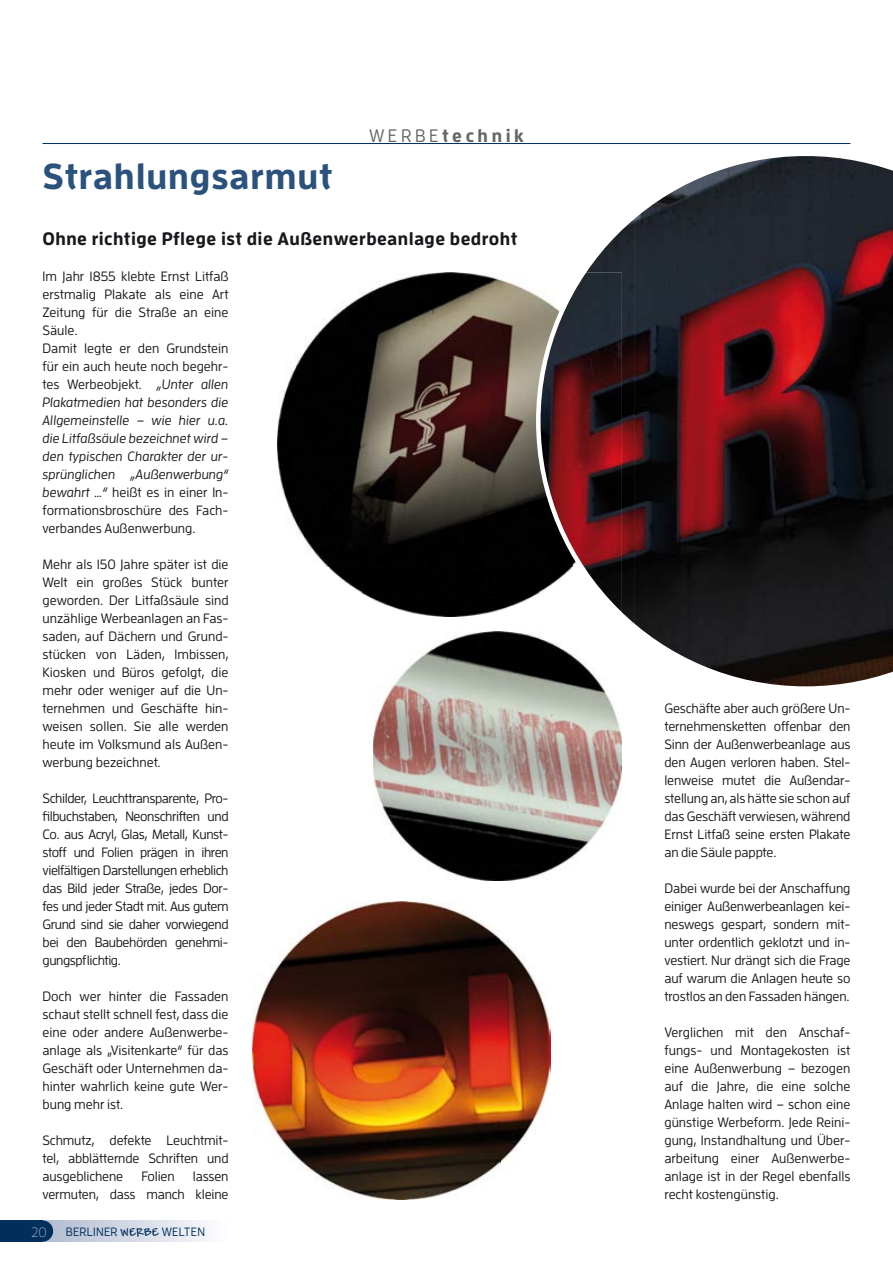
<style>
.page{position:relative;width:893px;height:1263px;background:#fff}
.page>*{position:absolute;margin:0;border:0;box-sizing:border-box;transform-origin:0 0}
.t1{font:700 36px "Enzo OT";letter-spacing:.025em;color:#2a527d}
.t2{font:700 18px "Enzo OT";letter-spacing:.025em;color:#1a171c}
.t3{font:700 18px "Enzo OT";letter-spacing:.2em;color:#646567}
.t4{font:500 13.5px/18px "Enzo OT";color:#1a171c;text-align:justify}
.t5{font:300 13.5px "Enzo OT";color:#b2bbd0}
.t6{font:500 12px "Enzo OT";letter-spacing:.02em;color:#002f5c}
.s1{font-weight:500}
.s2{font-style:italic}
.s3{font-family:"Andy";font-weight:700}
</style>
<div class="page">
<div style="left:43px;top:1220px;width:186px;height:22px;background:linear-gradient(to right,#b1bad0,#fdfdfe)"></div>
<div style="left:32px;top:1220px;width:21px;height:22px;background:#002f5c;border-radius:50%"></div>
<div style="left:0;top:1220px;width:43px;height:22px;background:#002f5c"></div>
<hr style="left:43px;top:143px;width:807px;height:1px;background:#002f5c">
<img style="left:252px;top:901px;width:298px;height:298px">
<img style="left:278px;top:273px;width:258px;height:344px">
<img style="left:373px;top:631px;width:249px;height:249px">
<svg style="left:536px;top:156px;width:357px;height:535px"></svg>
<h1 class="t1" style="left:43px;top:155px;width:292px">Strahlungsarmut</h1>
<h2 class="t3" style="left:369px;top:126px;width:156px"><span class="s1">WERBE</span>technik</h2>
<h2 class="t2" style="left:43px;top:228px;width:476px">Ohne richtige Pflege ist die Außenwerbeanlage bedroht</h2>
<p class="t4" style="left:43px;top:267px;width:188px;text-align:left">Im Jahr 1855 klebte Ernst Litfaß erstmalig Plakate als eine Art<br>Zeitung für die Straße an eine<br>Säule.<br>Damit legte er den Grundstein für ein auch heute noch begehr&shy;tes Werbeobjekt. <span class="s2">„Unter allen<br>Plakatmedien hat besonders die<br>Allgemeinstelle – wie hier u.a. die Litfaßsäule bezeichnet wird – den typischen Charakter der ur&shy;sprünglichen „Außenwerbung“ bewahrt …“</span> heißt es in einer In&shy;formationsbroschüre des Fach&shy;verbandes Außenwerbung.</p>
<p class="t4" style="left:43px;top:555px;width:188px">Mehr als 150 Jahre später ist die Welt ein großes Stück bunter geworden. Der Litfaßsäule sind unzählige Werbeanlagen an Fas&shy;saden, auf Dächern und Grund&shy;stücken von Läden, Imbissen, Kiosken und Büros gefolgt, die mehr oder weniger auf die Un&shy;ternehmen und Geschäfte hin&shy;weisen sollen. Sie alle werden heute im Volksmund als Außen&shy;werbung bezeichnet.</p>
<p class="t4" style="left:43px;top:789px;width:188px">Schilder, Leuchttransparente, Pro&shy;filbuchstaben, Neonschriften und Co. aus Acryl, Glas, Metall, Kunst&shy;stoff und Folien prägen in ihren vielfältigen Darstellungen erheblich das Bild jeder Straße, jedes Dor&shy;fes und jeder Stadt mit. Aus gutem Grund sind sie daher vorwiegend bei den Baubehörden genehmi&shy;gungspflichtig.</p>
<p class="t4" style="left:43px;top:987px;width:188px">Doch wer hinter die Fassaden schaut stellt schnell fest, dass die eine oder andere Außenwerbe&shy;anlage als „Visitenkarte“ für das Geschäft oder Unternehmen da&shy;hinter wahrlich keine gute Wer&shy;bung mehr ist.</p>
<p class="t4" style="left:43px;top:1131px;width:188px">Schmutz, defekte Leuchtmit&shy;tel, abblätternde Schriften und ausgeblichene</p>
<p class="t4" style="left:43px;top:1167px;width:188px;text-align:right">lassen<br>vermuten, dass manch kleine</p>
<p class="t4" style="left:141px;top:1167px;width:35px">Folien</p>
<p class="t5" style="left:31px;top:1224px;width:17px">20</p>
<p class="t6" style="left:66px;top:1225px;width:141px">BERLINER <span class="s3">WERBE</span> WELTEN</p>
<p class="t4" style="left:664px;top:699px;width:188px">Geschäfte aber auch größere Un&shy;ternehmensketten offenbar den Sinn der Außenwerbeanlage aus den Augen verloren haben. Stel&shy;lenweise mutet die Außendar&shy;stellung an, als hätte sie schon auf das Geschäft verwiesen, während Ernst Litfaß seine ersten Plakate an die Säule pappte.</p>
<p class="t4" style="left:664px;top:879px;width:188px">Dabei wurde bei der Anschaffung einiger Außenwerbeanlagen kei&shy;neswegs gespart, sondern mit&shy;unter ordentlich geklotzt und in&shy;vestiert. Nur drängt sich die Frage auf warum die Anlagen heute so trostlos an den Fassaden hängen.</p>
<p class="t4" style="left:664px;top:1023px;width:188px">Verglichen mit den Anschaf&shy;fungs- und Montagekosten ist eine Außenwerbung – bezogen auf die Jahre, die eine solche Anlage halten wird – schon eine günstige Werbeform. Jede Reini&shy;gung, Instandhaltung und Über&shy;arbeitung einer Außenwerbe&shy;anlage ist in der Regel ebenfalls recht kostengünstig.</p>
</div>
